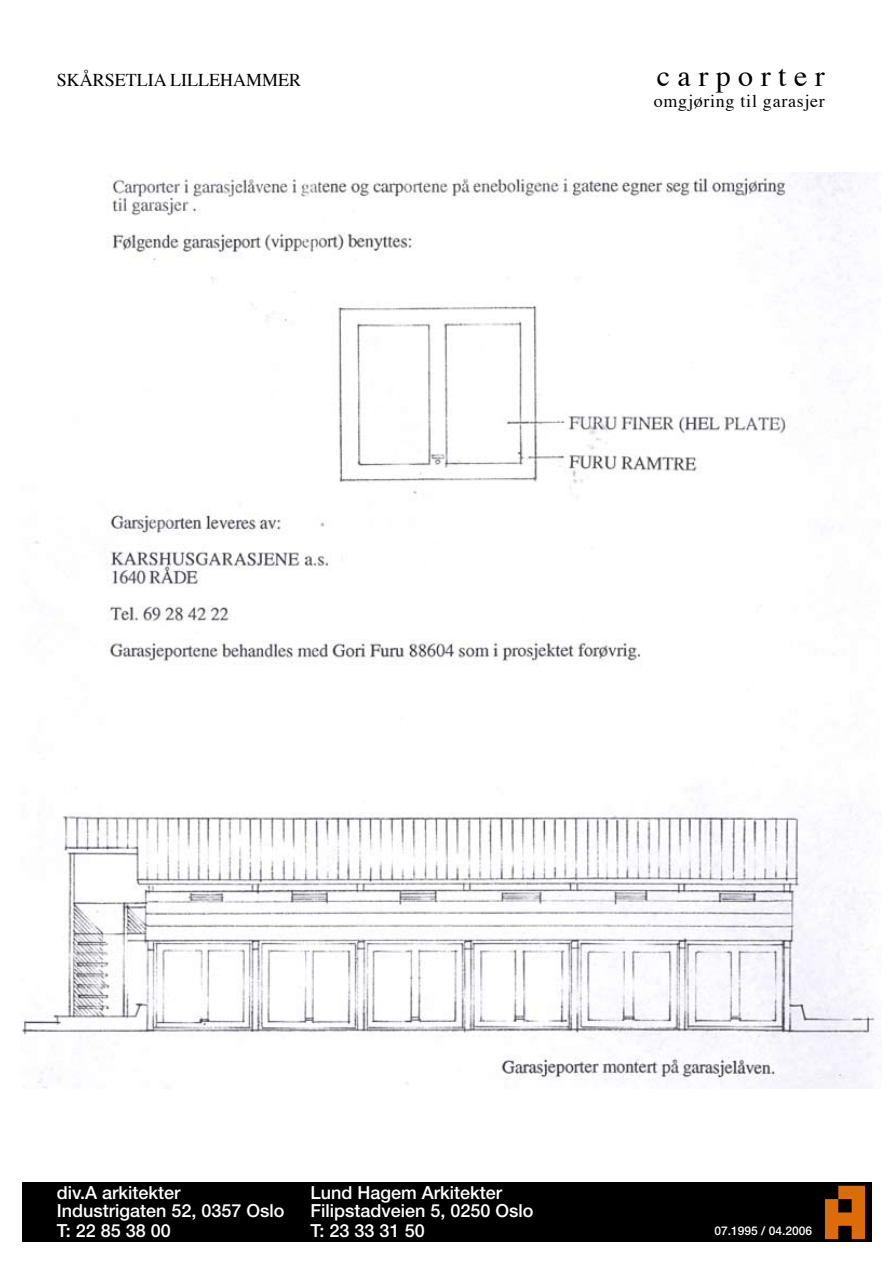
<style>
.page{position:relative;width:893px;height:1263px;background:#fff}
.page>*{position:absolute;margin:0;border:0;box-sizing:border-box;transform-origin:0 0}
.t1{font:30px "Times";color:#000}
.t2{font:500 18px "Helvetica Neue LT Std";color:#fff}
.t3{font:18px "Times";color:#000}
.t4{font:18px "Times";letter-spacing:.04em;color:#000}
.t5{font:500 12px "Helvetica Neue LT Std";color:#fff}
</style>
<div class="page">
<div style="left:22px;top:1182px;width:850px;height:60px;background:#000"></div>
<svg style="left:825px;top:1186px;width:40px;height:53px"></svg>
<img style="left:20px;top:173px;width:855px;height:915px">
<p class="t3" style="left:57px;top:68px;width:246px">SKÅRSETLIA LILLEHAMMER</p>
<h1 class="t1" style="left:657px;top:57px;width:170px">c a r p o r t e r</h1>
<p class="t4" style="left:654px;top:90px;width:173px">omgjøring til garasjer</p>
<p class="t2" style="left:57px;top:1181px;width:125px">div.A arkitekter</p>
<p class="t2" style="left:310px;top:1181px;width:193px">Lund Hagem Arkitekter</p>
<p class="t2" style="left:57px;top:1200px;width:229px">Industrigaten 52, 0357 Oslo</p>
<p class="t2" style="left:310px;top:1200px;width:225px">Filipstadveien 5, 0250 Oslo</p>
<p class="t2" style="left:57px;top:1219px;width:116px">T: 22 85 38 00</p>
<p class="t2" style="left:310px;top:1219px;width:116px">T: 23 33 31 50</p>
<p class="t5" style="left:714px;top:1223px;width:99px">07.1995 / 04.2006</p>
</div>
